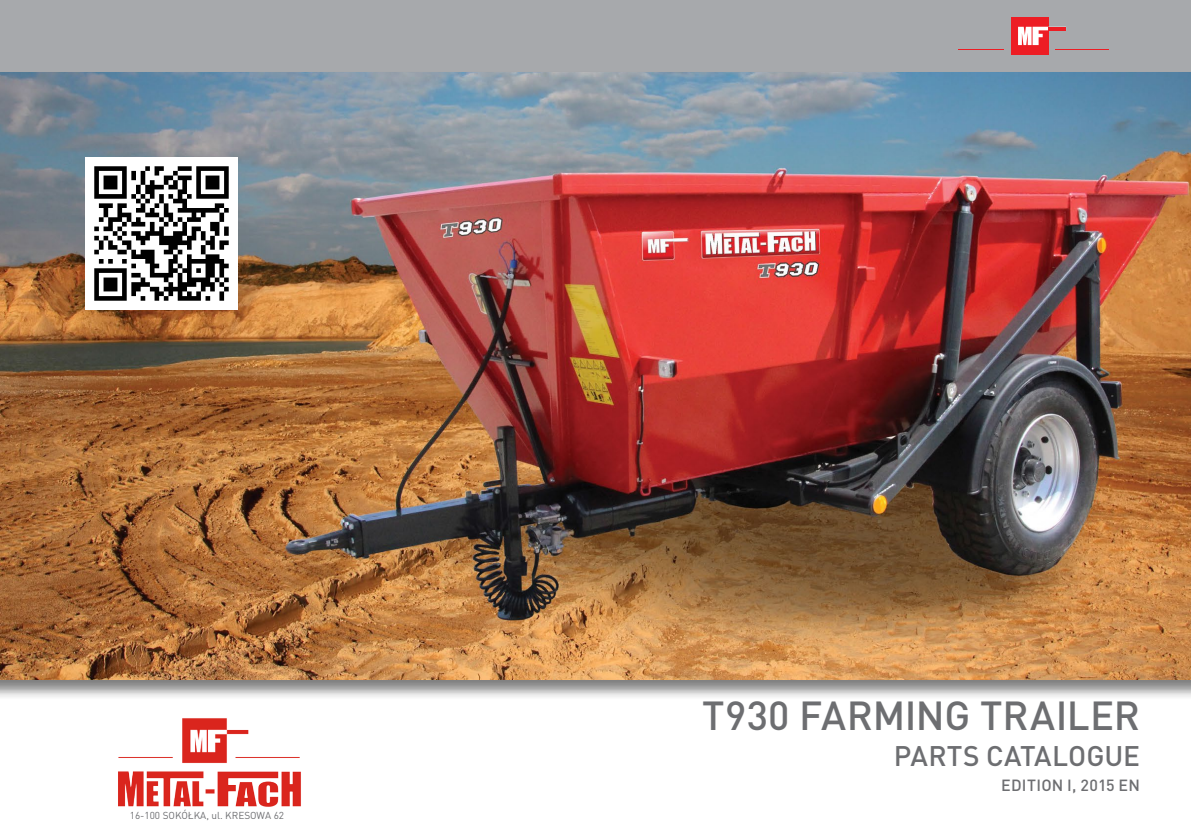
<style>
.page{position:relative;width:1191px;height:840px;background:#fff}
.page>*{position:absolute;margin:0;border:0;box-sizing:border-box;transform-origin:0 0}
.t1{font:500 40px "DIN Pro";color:#6d6e71}
.t2{font:500 28px "DIN Pro";color:#6d6e71}
.t3{font:500 16px "DIN Pro";letter-spacing:.015em;color:#6d6e71}
.t4{font:10px "DIN Pro";color:#6d6e71}
</style>
<div class="page">
<div style="left:0;top:0;width:1191px;height:71px;background:#a7a9ac"></div>
<div style="left:1011px;top:17px;width:37px;height:37px;background:#ed1d24"></div>
<svg style="left:1018px;top:27px;width:48px;height:18px"></svg>
<hr style="left:1048px;top:27px;width:18px;height:3px;background:#ed1d24">
<hr style="left:1055px;top:49px;width:53px;height:1px;background:#ed1d24">
<hr style="left:958px;top:49px;width:45px;height:1px;background:#ed1d24">
<img style="left:118px;top:718px;width:183px;height:89px">
<div style="left:0;top:71px;width:1191px;height:628px;background:#000;opacity:.5"></div>
<img style="left:0;top:72px;width:1191px;height:607px">
<img style="left:85px;top:157px;width:152px;height:152px">
<p class="t4" style="left:130px;top:807px;width:156px">16-100 SOKÓŁKA, ul. KRESOWA 62</p>
<h1 class="t1" style="left:702px;top:682px;width:439px">T930 FARMING TRAILER</h1>
<h2 class="t2" style="left:893px;top:732px;width:248px">PARTS CATALOGUE</h2>
<h3 class="t3" style="left:1001px;top:772px;width:140px">EDITION I, 2015 EN</h3>
</div>
